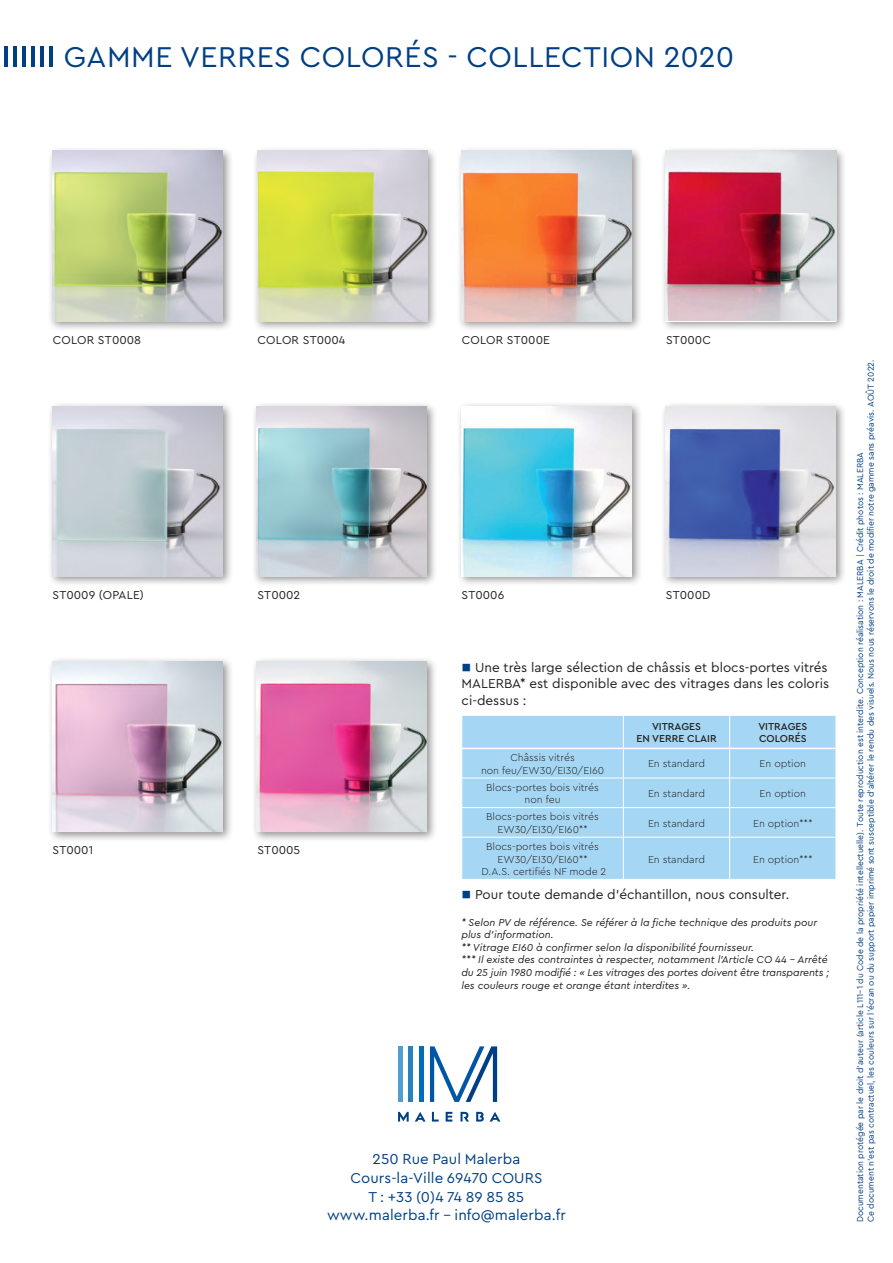
<style>
.page{position:relative;width:893px;height:1263px;background:#fff}
.page>*{position:absolute;margin:0;border:0;box-sizing:border-box;transform-origin:0 0}
.t1{font:30px "Cera PRO";letter-spacing:.02em;color:#003f84}
.t2{font:15px/18.8px "Cera PRO";letter-spacing:.01em;color:#003f84;text-align:center}
.t3{font:13.5px/16.2px "Cera PRO";color:#241f1f;text-align:justify}
.t4{font:12px "Cera PRO";letter-spacing:.01em;color:#241f1f}
.t5{font:italic 10.5px/12.6px "Cera PRO";color:#241f1f}
.t6{font:300 10.5px/12.6px "Cera PRO";color:#241f1f;text-align:center}
.t7{font:500 10.5px/12.6px "Cera PRO";color:#241f1f;text-align:center}
.t8{font:9px/10.8px "Cera PRO";color:#003f84;scale:.95 1}
.s1{font-weight:300;color:#003f84}
</style>
<div class="page">
<div style="left:47px;top:146px;width:187px;height:186px;background:#241f1f;opacity:.5"></div>
<img style="left:53px;top:151px;width:170px;height:170px">
<div style="left:456px;top:146px;width:187px;height:186px;background:#241f1f;opacity:.5"></div>
<img style="left:462px;top:151px;width:170px;height:170px">
<div style="left:661px;top:146px;width:186px;height:186px;background:#241f1f;opacity:.5"></div>
<img style="left:666px;top:151px;width:170px;height:170px">
<div style="left:252px;top:146px;width:186px;height:186px;background:#241f1f;opacity:.5"></div>
<img style="left:257px;top:151px;width:170px;height:170px">
<div style="left:47px;top:656px;width:187px;height:186px;background:#241f1f;opacity:.5"></div>
<img style="left:53px;top:661px;width:170px;height:170px">
<div style="left:252px;top:656px;width:186px;height:186px;background:#241f1f;opacity:.5"></div>
<img style="left:257px;top:661px;width:170px;height:170px">
<div style="left:47px;top:401px;width:187px;height:186px;background:#241f1f;opacity:.5"></div>
<img style="left:53px;top:406px;width:170px;height:170px">
<div style="left:456px;top:401px;width:186px;height:186px;background:#241f1f;opacity:.5"></div>
<img style="left:461px;top:406px;width:170px;height:170px">
<div style="left:660px;top:401px;width:187px;height:186px;background:#241f1f;opacity:.5"></div>
<img style="left:666px;top:406px;width:170px;height:170px">
<div style="left:252px;top:401px;width:186px;height:186px;background:#241f1f;opacity:.5"></div>
<img style="left:257px;top:406px;width:170px;height:170px">
<hr style="left:4px;top:46px;width:4px;height:21px;background:#003f84">
<hr style="left:13px;top:46px;width:4px;height:21px;background:#003f84">
<hr style="left:22px;top:46px;width:4px;height:21px;background:#003f84">
<hr style="left:31px;top:46px;width:4px;height:21px;background:#003f84">
<hr style="left:40px;top:46px;width:4px;height:21px;background:#003f84">
<hr style="left:49px;top:46px;width:4px;height:21px;background:#003f84">
<div style="left:462px;top:716px;width:374px;height:163px;background:#a5d7f4"></div>
<hr style="left:623px;top:716px;width:1px;height:32px;background:#fff">
<hr style="left:462px;top:778px;width:161px;height:1px;background:#fff">
<hr style="left:623px;top:778px;width:107px;height:1px;background:#fff">
<hr style="left:462px;top:807px;width:161px;height:1px;background:#fff">
<hr style="left:623px;top:807px;width:107px;height:1px;background:#fff">
<svg style="left:623px;top:749px;width:1px;height:88px"></svg>
<hr style="left:462px;top:837px;width:161px;height:1px;background:#fff">
<hr style="left:623px;top:837px;width:107px;height:1px;background:#fff">
<hr style="left:623px;top:837px;width:1px;height:42px;background:#fff">
<hr style="left:729px;top:716px;width:1px;height:32px;background:#fff">
<hr style="left:730px;top:778px;width:106px;height:1px;background:#fff">
<hr style="left:730px;top:807px;width:106px;height:1px;background:#fff">
<svg style="left:729px;top:749px;width:1px;height:88px"></svg>
<hr style="left:730px;top:837px;width:106px;height:1px;background:#fff">
<hr style="left:729px;top:837px;width:1px;height:42px;background:#fff">
<hr style="left:462px;top:748px;width:161px;height:1px;background:#fff">
<hr style="left:623px;top:748px;width:107px;height:1px;background:#fff">
<hr style="left:730px;top:748px;width:106px;height:1px;background:#fff">
<hr style="left:398px;top:1046px;width:4px;height:56px;background:#539dd1">
<hr style="left:409px;top:1046px;width:4px;height:56px;background:#2981c0">
<div style="left:419px;top:1046px;width:5px;height:56px;background:#006db5"></div>
<svg style="left:430px;top:1046px;width:67px;height:56px"></svg>
<svg style="left:460px;top:1112px;width:9px;height:9px"></svg>
<svg style="left:415px;top:1112px;width:11px;height:9px"></svg>
<svg style="left:490px;top:1112px;width:10px;height:9px"></svg>
<svg style="left:398px;top:1112px;width:11px;height:9px"></svg>
<svg style="left:432px;top:1112px;width:7px;height:9px"></svg>
<svg style="left:446px;top:1112px;width:6px;height:9px"></svg>
<svg style="left:476px;top:1112px;width:8px;height:9px"></svg>
<h1 class="t1" style="left:64px;top:37px;width:423px">GAMME VERRES COLORÉS - collect</h1>
<h1 class="t1" style="left:601px;top:37px;width:134px">ion 2020</h1>
<h3 class="t4" style="left:53px;top:331px;width:90px">COLOR ST0008</h3>
<h3 class="t4" style="left:258px;top:331px;width:89px">COLOR ST0004</h3>
<h3 class="t4" style="left:462px;top:331px;width:90px">COLOR ST000E</h3>
<h3 class="t4" style="left:666px;top:331px;width:46px">ST000C</h3>
<h3 class="t4" style="left:53px;top:587px;width:93px">ST0009 (o pale)</h3>
<h3 class="t4" style="left:257px;top:587px;width:44px">ST0002</h3>
<h3 class="t4" style="left:461px;top:587px;width:44px">ST0006</h3>
<h3 class="t4" style="left:666px;top:587px;width:46px">ST000D</h3>
<h3 class="t3" style="left:462px;top:659px;width:369px"><span class="s1">■</span> Une très large sélection de châssis et blocs-portes vitrés MALERBA* est disponible avec des vitrages dans les coloris ci-dessus :</h3>
<h3 class="t4" style="left:53px;top:842px;width:42px">ST0001</h3>
<h3 class="t4" style="left:257px;top:842px;width:44px">ST0005</h3>
<p class="t7" style="left:636px;top:719px;width:82px">VITRAGES<br>EN VERRE CLAIR</p>
<p class="t7" style="left:758px;top:719px;width:51px;text-align:left">VITRAGES<br>COLORÉS</p>
<p class="t6" style="left:481px;top:751px;width:125px">Châssis vitrés<br>non feu/EW30/EI30/EI60</p>
<p class="t6" style="left:648px;top:757px;width:58px">En standard</p>
<p class="t6" style="left:760px;top:757px;width:48px">En option</p>
<p class="t6" style="left:486px;top:780px;width:114px">Blocs-portes bois vitrés non feu</p>
<p class="t6" style="left:648px;top:787px;width:58px">En standard</p>
<p class="t6" style="left:760px;top:787px;width:48px">En option</p>
<p class="t6" style="left:486px;top:810px;width:114px">Blocs-portes bois vitrés<br>EW30/EI30/EI60**</p>
<p class="t6" style="left:648px;top:816px;width:58px">En standard</p>
<p class="t6" style="left:753px;top:816px;width:61px">En option***</p>
<p class="t6" style="left:482px;top:840px;width:126px">Blocs-portes bois vitrés<br>EW30/EI30/EI60**<br>D.A.S. certifiés NF mode 2</p>
<p class="t6" style="left:648px;top:852px;width:58px">En standard</p>
<p class="t6" style="left:753px;top:852px;width:61px">En option***</p>
<h3 class="t3" style="left:461px;top:885px;width:329px"><span class="s1">■</span> Pour toute demande d’échantillon, nous consulter.</h3>
<p class="t5" style="left:461px;top:915px;width:369px">* Selon PV de référence. Se référer à la fiche technique des produits pour plus d’information.<br>** Vitrage EI60 à confirmer selon la disponibilité fournisseur.<br>*** Il existe des contraintes à respecter, notamment l’Article CO 44 - Arrêté du 25 juin 1980 modifié : « Les vitrages des portes doivent être transparents ; les couleurs rouge et orange étant interdites ».</p>
<h2 class="t2" style="left:327px;top:1149px;width:240px">250 Rue Paul Malerba<br>Cours-la-Ville 69470 COURS<br>T : +33 (0)4 74 89 85 85 www.malerba.fr - info@malerba.fr</h2>
<p class="t8" style="left:854px;top:1222px;width:909px;rotate:-90deg">Documentation protégée par le droit d’auteur (article L111-1 du Code de la propriété intellectuelle). Toute reproduction est interdite. Conception réalisation : MALERBA | Crédit photos : MALERBA<br>Ce document n’est pas contractuel, les couleurs sur l’écran ou du support papier imprimé sont susceptible d’altérer le rendu des visuels. Nous nous réservons le droit de modifier notre gamme sans préavis. AOÛT 2022.</p>
</div>
